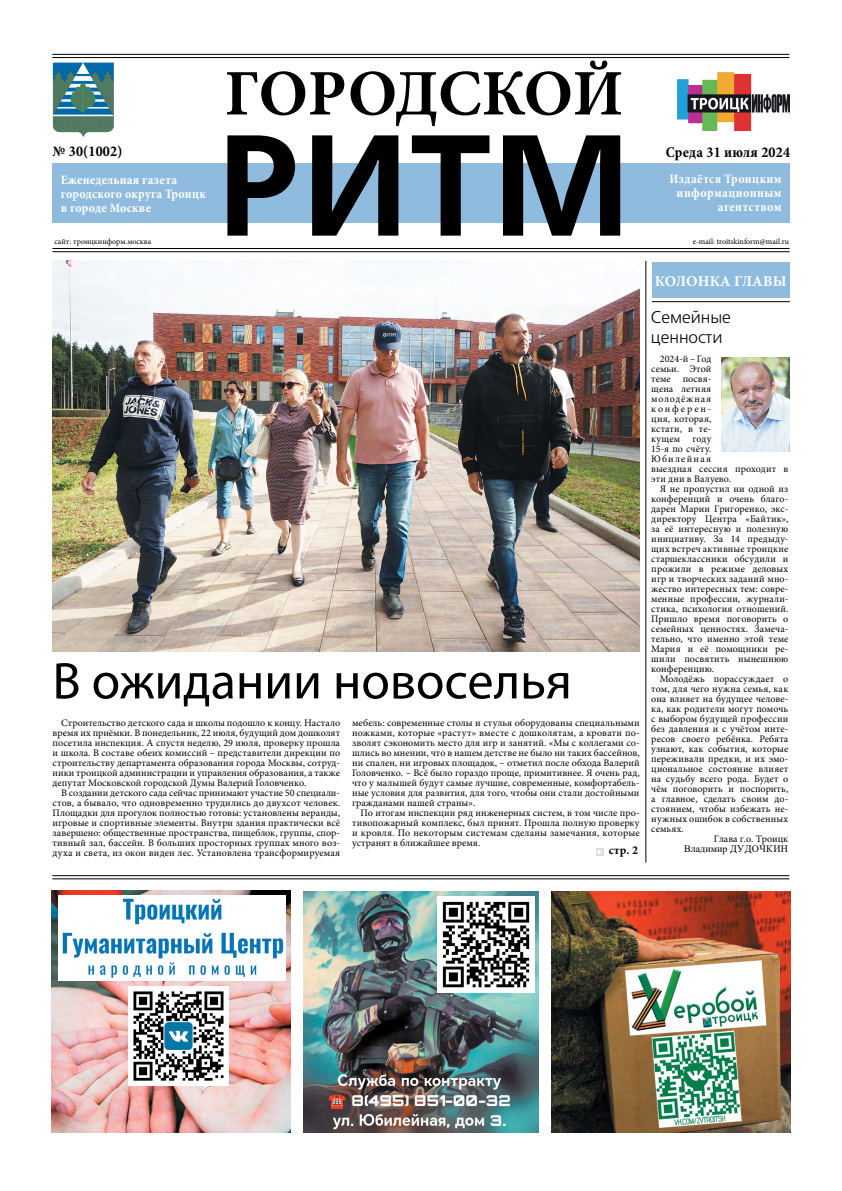
<style>
.page{position:relative;width:842px;height:1191px;background:#fff}
.page>*{position:absolute;margin:0;border:0;box-sizing:border-box;transform-origin:0 0}
.t1{font:52px "Myriad Pro";color:#000}
.t2{font:17px/20.4px "Free Set C";color:#000}
.t3{font:700 condensed 15px "Minion Pro";letter-spacing:.015em;color:#000}
.t4{font:700 15px "Minion Pro";letter-spacing:.01em;color:#fff}
.t5{font:700 condensed 13px/14px "Minion Pro";letter-spacing:.025em;color:#fff}
.t6{font:700 12px "Minion Pro";color:#000}
.t7{font:10px/10px "Minion Pro";letter-spacing:.01em;color:#000;text-align:justify}
.t8{font:10px "Times New Roman";letter-spacing:.02em;color:#000}
.t9{font:8px "Minion Pro";color:#000}
</style>
<div class="page">
<div style="left:52px;top:163px;width:737px;height:60px;background:#8ebbde"></div>
<svg style="left:227px;top:135px;width:393px;height:101px"></svg>
<svg style="left:227px;top:61px;width:394px;height:65px"></svg>
<img style="left:53px;top:63px;width:61px;height:74px">
<hr style="left:52px;top:251px;width:738px;height:1px;background:#000">
<hr style="left:52px;top:248px;width:738px;height:1px;background:#000">
<img style="left:677px;top:72px;width:112px;height:58px">
<hr style="left:52px;top:57px;width:737px;height:1px;background:#000">
<hr style="left:52px;top:54px;width:737px;height:1px;background:#000">
<hr style="left:52px;top:878px;width:737px;height:1px;background:#000">
<hr style="left:52px;top:875px;width:737px;height:1px;background:#000">
<img style="left:52px;top:260px;width:587px;height:391px">
<hr style="left:646px;top:261px;width:1px;height:601px;background:#000">
<hr style="left:652px;top:301px;width:138px;height:1px;background:#000">
<div style="left:652px;top:262px;width:138px;height:36px;background:#8ebbde"></div>
<img style="left:721px;top:357px;width:69px;height:94px">
<div style="left:596px;top:848px;width:7px;height:7px;background:#dcddde"></div>
<svg style="left:597px;top:850px;width:5px;height:4px"></svg>
<img style="left:552px;top:891px;width:238px;height:241px">
<img style="left:303px;top:891px;width:236px;height:241px">
<img style="left:438px;top:896px;width:96px;height:96px">
<img style="left:51px;top:890px;width:240px;height:242px">
<img style="left:59px;top:895px;width:226px;height:85px">
<img style="left:129px;top:986px;width:99px;height:99px">
<h3 class="t3" style="left:52px;top:141px;width:71px">№ 30(1002)</h3>
<h3 class="t3" style="left:666px;top:142px;width:126px">Среда 31 июля 2024</h3>
<h3 class="t5" style="left:669px;top:172px;width:114px;text-align:right">Издаётся Троицким информационным агентством</h3>
<p class="t9" style="left:54px;top:236px;width:99px">сайт: троицкинформ.москва</p>
<p class="t9" style="left:693px;top:236px;width:98px">e-mail: troitskinform@mail.ru</p>
<h3 class="t5" style="left:61px;top:172px;width:147px">Еженедельная газета городского округа Троицк в городе Москве</h3>
<h3 class="t4" style="left:655px;top:270px;width:133px">КОЛОНКА ГЛАВЫ</h3>
<h1 class="t1" style="left:52px;top:649px;width:521px">В ожидании новоселья</h1>
<p class="t7" style="left:53px;top:718px;width:289px;text-indent:9px">Строительство детского сада и школы подошло к концу. Настало время их приёмки. В понедельник, 22 июля, будущий дом дошколят посетила инспекция. А спустя неделю, 29 июля, проверку прошла и школа. В составе обеих комиссий – представители дирекции по строительству департамента образования города Москвы, сотруд&shy;ники троицкой администрации и управления образования, а также депутат Московской городской Думы Валерий Головченко.</p>
<p class="t7" style="left:53px;top:788px;width:289px;text-indent:9px">В создании детского сада сейчас принимают участие 50 специали&shy;стов, а бывало, что одновременно трудились до двухсот человек.<br>Площадки для прогулок полностью готовы: установлены веранды, игровые и спортивные элементы. Внутри здания практически всё завершено: общественные пространства, пищеблок, группы, спор&shy;тивный зал, бассейн. В больших просторных группах много воз&shy;духа и света, из окон виден лес. Установлена трансформируемая</p>
<p class="t7" style="left:352px;top:718px;width:289px">мебель: современные столы и стулья оборудованы специальными ножками, которые «растут» вместе с дошколятам, а кровати по&shy;зволят сэкономить место для игр и занятий. «Мы с коллегами со&shy;шлись во мнении, что в нашем детстве не было ни таких бассейнов, ни спален, ни игровых площадок, – отметил после обхода Валерий Головченко. – Всё было гораздо проще, примитивнее. Я очень рад, что у малышей будут самые лучшие, современные, комфортабель&shy;ные условия для развития, для того, чтобы они стали достойными гражданами нашей страны».</p>
<p class="t7" style="left:352px;top:808px;width:289px;text-indent:9px">По итогам инспекции ряд инженерных систем, в том числе про&shy;тивопожарный комплекс, был принят. Прошла полную проверку и кровля. По некоторым системам сделаны замечания, которые устранят в ближайшее время.</p>
<p class="t6" style="left:609px;top:842px;width:31px">стр. 2</p>
<h2 class="t2" style="left:651px;top:307px;width:81px">Семейные ценности</h2>
<p class="t7" style="left:651px;top:354px;width:138px;text-align:left;text-indent:8px">2024-й – Год<br>семьи. Этой<br>теме посвя-<br>щена летняя<br>молодёжная<br>конферен-<br>ция, которая,<br>кстати, в те-<br>кущем году<br>15-я по счёту.<br>Юбилейная<br>выездная сессия проходит в эти дни в Валуево.</p>
<p class="t7" style="left:651px;top:484px;width:139px;text-indent:8px">Я не пропустил ни одной из конференций и очень благо&shy;дарен Марии Григоренко, экс&shy;директору Центра «Байтик», за её интересную и полезную инициативу. За 14 предыду&shy;щих встреч активные троицкие старшеклассники обсудили и прожили в режиме деловых игр и творческих заданий мно&shy;жество интересных тем: совре&shy;менные профессии, журнали&shy;стика, психология отношений.<br>Пришло время поговорить о семейных ценностях. Замеча&shy;тельно, что именно этой теме Мария и её помощники ре&shy;шили посвятить нынешнюю конференцию.</p>
<p class="t7" style="left:660px;top:674px;width:130px">Молодёжь порассуждает о</p>
<p class="t7" style="left:651px;top:684px;width:139px">том, для чего нужна семья, как</p>
<p class="t7" style="left:651px;top:694px;width:138px">она влияет на будущее челове-</p>
<p class="t7" style="left:651px;top:704px;width:139px">ка, как родители могут помочь</p>
<p class="t7" style="left:651px;top:714px;width:139px">с выбором будущей профессии</p>
<p class="t7" style="left:651px;top:724px;width:138px">без давления и с учётом инте-</p>
<p class="t7" style="left:651px;top:734px;width:139px">ресов своего ребёнка. Ребята</p>
<p class="t7" style="left:651px;top:744px;width:138px">узнают, как события, которые</p>
<p class="t7" style="left:651px;top:754px;width:138px">переживали предки, и их эмо-</p>
<p class="t7" style="left:651px;top:764px;width:139px">циональное состояние влияет</p>
<p class="t7" style="left:651px;top:774px;width:138px">на судьбу всего рода. Будет о</p>
<p class="t7" style="left:651px;top:784px;width:138px">чём поговорить и поспорить,</p>
<p class="t7" style="left:651px;top:794px;width:138px">а главное, сделать своим до-</p>
<p class="t7" style="left:651px;top:804px;width:138px">стоянием, чтобы избежать не-</p>
<p class="t7" style="left:651px;top:814px;width:138px">нужных ошибок в собственных</p>
<p class="t7" style="left:651px;top:824px;width:34px">семьях.</p>
<p class="t7" style="left:714px;top:834px;width:76px">Глава г.о. Троицк</p>
<p class="t8" style="left:684px;top:842px;width:105px">Владимир ДУДОЧКИН</p>
</div>
